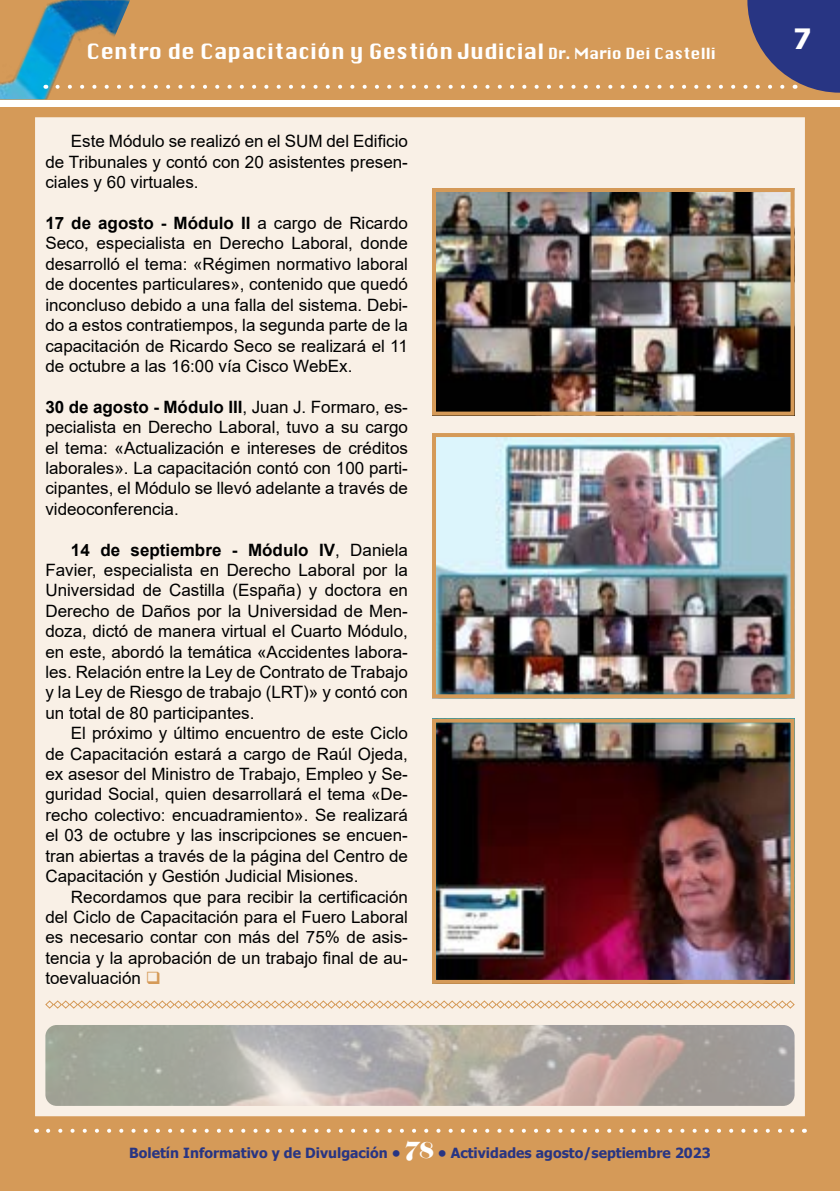
<style>
.page{position:relative;width:840px;height:1191px;background:#fff}
.page>*{position:absolute;margin:0;border:0;box-sizing:border-box;transform-origin:0 0}
.t1{font:700 28px "Tahoma";color:#fff}
.t2{font:22px "Chicane";color:#fff}
.t3{font:17px/20.4px "Arial";color:#000;text-align:justify}
.t4{font:700 14px "Tahoma";color:#283583}
.s1{font-size:16px}
.s2{font-weight:700}
.s3{color:#d59a58}
.s4{font-family:"Elephant";font-weight:400;font-size:22px;color:#fff}
</style>
<div class="page">
<div style="left:0;top:108px;width:839px;height:1083px;background:#d59a58"></div>
<svg style="left:48px;top:1128px;width:747px;height:4px"></svg>
<div style="left:0;top:0;width:839px;height:99px;background:#d59a58"></div>
<img style="left:0;top:1px;width:57px;height:98px">
<svg style="left:57px;top:0;width:782px;height:93px"></svg>
<div style="left:33px;top:115px;width:773px;height:1003px;background:#f9f0e6;border:2px solid #d59a58"></div>
<img style="left:437px;top:193px;width:352px;height:217px">
<div style="left:432px;top:188px;width:362px;height:227px;border:4px solid #d59a58"></div>
<img style="left:437px;top:438px;width:352px;height:255px">
<div style="left:432px;top:433px;width:362px;height:265px;border:4px solid #d59a58"></div>
<img style="left:437px;top:723px;width:352px;height:256px">
<div style="left:432px;top:718px;width:362px;height:266px;border:4px solid #d59a58"></div>
<svg style="left:45px;top:1000px;width:749px;height:9px"></svg>
<img style="left:45px;top:1025px;width:749px;height:81px">
<p class="t2" style="left:86px;top:40px;width:630px">Centro de Capacitación y Gestión Judicial <span class="s1">Dr. Mario Dei Castelli</span></p>
<p class="t3" style="left:45px;top:131px;width:364px;text-indent:26px">Este Módulo se realizó en el SUM del Edificio de Tribunales y contó con 20 asistentes presen&shy;ciales y 60 virtuales.</p>
<p class="t3" style="left:45px;top:213px;width:364px"><span class="s2">17 de agosto - Módulo II</span> a cargo de Ricardo Seco, especialista en Derecho Laboral, donde desarrolló el tema: «Régimen normativo laboral de docentes particulares», contenido que quedó inconcluso debido a una falla del sistema. Debi&shy;do a estos contratiempos, la segunda parte de la capacitación de Ricardo Seco se realizará el 11 de octubre a las 16:00 vía Cisco WebEx.</p>
<p class="t3" style="left:45px;top:396px;width:364px"><span class="s2">30 de agosto - Módulo III</span>, Juan J. Formaro, es&shy;pecialista en Derecho Laboral, tuvo a su cargo el tema: «Actualización e intereses de créditos laborales». La capacitación contó con 100 parti&shy;cipantes, el Módulo se llevó adelante a través de videoconferencia.</p>
<p class="t3" style="left:45px;top:539px;width:364px;text-indent:26px"><span class="s2">14 de septiembre - Módulo IV</span>, Daniela Favier, especialista en Derecho Laboral por la Universidad de Castilla (España) y doctora en Derecho de Daños por la Universidad de Men&shy;doza, dictó de manera virtual el Cuarto Módulo, en este, abordó la temática «Accidentes labora&shy;les. Relación entre la Ley de Contrato de Trabajo y la Ley de Riesgo de trabajo (LRT)» y contó con un total de 80 participantes.</p>
<p class="t3" style="left:45px;top:723px;width:364px;text-indent:26px">El próximo y último encuentro de este Ciclo de Capacitación estará a cargo de Raúl Ojeda, ex asesor del Ministro de Trabajo, Empleo y Se&shy;guridad Social, quien desarrollará el tema «De&shy;recho colectivo: encuadramiento». Se realizará el 03 de octubre y las inscripciones se encuen&shy;tran abiertas a través de la página del Centro de Capacitación y Gestión Judicial Misiones.</p>
<p class="t3" style="left:45px;top:886px;width:364px;text-indent:26px">Recordamos que para recibir la certificación del Ciclo de Capacitación para el Fuero Laboral es necesario contar con más del 75% de asis&shy;tencia y la aprobación de un trabajo final de au&shy;toevaluación <span class="s3">❑</span></p>
<p class="t4" style="left:129px;top:1143px;width:582px">Boletín Informativo y de Divulgación • <span class="s4">78</span> • Actividades agosto/septiembre 2023</p>
<h1 class="t1" style="left:793px;top:19px;width:19px">7</h1>
</div>
